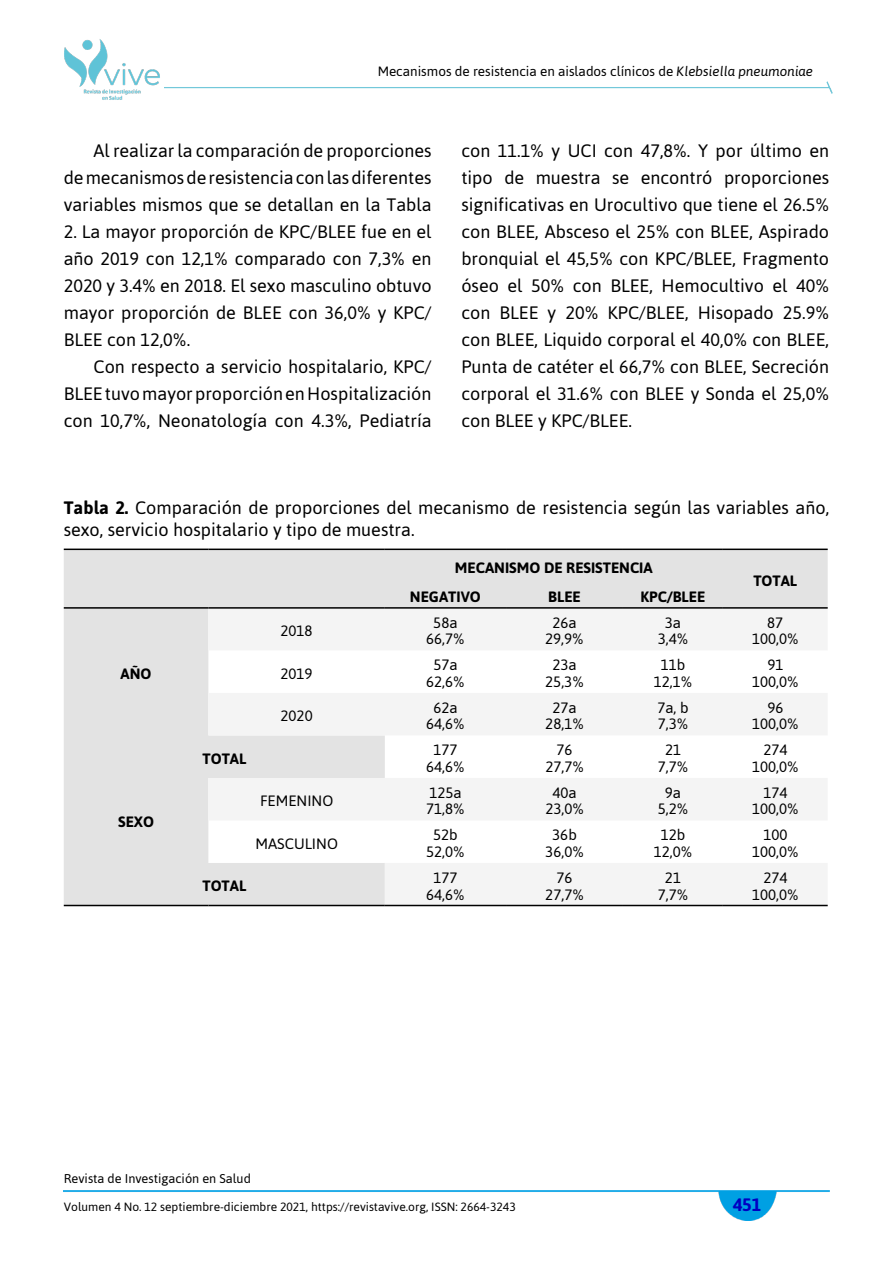
<style>
.page{position:relative;width:893px;height:1263px;background:#fff}
.page>*{position:absolute;margin:0;border:0;box-sizing:border-box;transform-origin:0 0}
.t1{font:18px/27px "Asap";color:#000;text-align:justify}
.t2{font:700 18px "Asap";color:#0000c2}
.t3{font:15px/16.5px "Asap";color:#000;text-align:center}
.t4{font:700 15px "Asap";color:#000}
.t5{font:13.5px "Asap";color:#000}
.t6{font:12.75px "Asap";color:#000}
.t7{font:12px "Asap";color:#000}
.s1{font-style:italic}
.s2{font-weight:700}
</style>
<div class="page">
<img style="left:165px;top:82px;width:667px;height:11px">
<img style="left:64px;top:39px;width:101px;height:61px">
<img style="left:64px;top:1190px;width:765px;height:30px">
<div style="left:64px;top:550px;width:764px;height:355px;background:#e3e3e3"></div>
<svg style="left:208px;top:609px;width:620px;height:296px;fill:#f4f4f4"></svg>
<hr style="left:64px;top:549px;width:144px;height:1px;background:#000">
<hr style="left:208px;top:549px;width:177px;height:1px;background:#000">
<hr style="left:385px;top:549px;width:121px;height:1px;background:#000">
<hr style="left:506px;top:549px;width:117px;height:1px;background:#000">
<hr style="left:623px;top:549px;width:100px;height:1px;background:#000">
<hr style="left:723px;top:549px;width:105px;height:1px;background:#000">
<hr style="left:723px;top:607px;width:105px;height:2px;background:#000">
<hr style="left:64px;top:607px;width:144px;height:2px;background:#000">
<hr style="left:208px;top:607px;width:177px;height:2px;background:#000">
<hr style="left:385px;top:607px;width:121px;height:2px;background:#000">
<hr style="left:506px;top:607px;width:117px;height:2px;background:#000">
<hr style="left:623px;top:607px;width:100px;height:2px;background:#000">
<hr style="left:64px;top:905px;width:144px;height:1px;background:#000">
<hr style="left:208px;top:905px;width:177px;height:1px;background:#000">
<hr style="left:385px;top:905px;width:121px;height:1px;background:#000">
<hr style="left:506px;top:905px;width:117px;height:1px;background:#000">
<hr style="left:623px;top:905px;width:100px;height:1px;background:#000">
<hr style="left:723px;top:905px;width:105px;height:1px;background:#000">
<p class="t5" style="left:378px;top:63px;width:437px">Mecanismos de resistencia en aislados clínicos de <span class="s1">Klebsiella pneumoniae</span></p>
<p class="t1" style="left:64px;top:137px;width:369px;text-indent:30px">Al realizar la comparación de proporciones de mecanismos de resistencia con las diferentes variables mismos que se detallan en la Tabla</p>
<p class="t1" style="left:64px;top:218px;width:369px">2. La mayor proporción de KPC/BLEE fue en el año 2019 con 12,1% comparado con 7,3% en 2020 y 3.4% en 2018. El sexo masculino obtuvo mayor proporción de BLEE con 36,0% y KPC/ BLEE con 12,0%.</p>
<p class="t1" style="left:64px;top:353px;width:369px;text-indent:30px">Con respecto a servicio hospitalario, KPC/ BLEE tuvo mayor proporción en Hospitalización con 10,7%, Neonatología con 4.3%, Pediatría</p>
<p class="t1" style="left:461px;top:137px;width:369px">con 11.1% y UCI con 47,8%. Y por último en tipo de muestra se encontró proporciones significativas en Urocultivo que tiene el 26.5% con BLEE, Absceso el 25% con BLEE, Aspirado bronquial el 45,5% con KPC/BLEE, Fragmento óseo el 50% con BLEE, Hemocultivo el 40% con BLEE y 20% KPC/BLEE, Hisopado 25.9% con BLEE, Liquido corporal el 40,0% con BLEE, Punta de catéter el 66,7% con BLEE, Secreción corporal el 31.6% con BLEE y Sonda el 25,0% con BLEE y KPC/BLEE.</p>
<p class="t1" style="left:64px;top:497px;width:767px;line-height:21.6px"><span class="s2">Tabla 2.</span> Comparación de proporciones del mecanismo de resistencia según las variables año, sexo, servicio hospitalario y tipo de muestra.</p>
<p class="t4" style="left:455px;top:559px;width:199px">MECANISMO DE RESISTENCIA</p>
<p class="t4" style="left:753px;top:572px;width:45px">TOTAL</p>
<p class="t4" style="left:410px;top:588px;width:72px">NEGATIVO</p>
<p class="t4" style="left:548px;top:588px;width:34px">BLEE</p>
<p class="t4" style="left:641px;top:588px;width:66px">KPC/BLEE</p>
<p class="t4" style="left:121px;top:665px;width:32px">AÑO</p>
<p class="t4" style="left:118px;top:813px;width:37px">SEXO</p>
<p class="t3" style="left:281px;top:622px;width:34px">2018</p>
<p class="t3" style="left:426px;top:614px;width:40px">58a<br>66,7%</p>
<p class="t3" style="left:545px;top:614px;width:40px">26a<br>29,9%</p>
<p class="t3" style="left:658px;top:614px;width:32px">3a<br>3,4%</p>
<p class="t3" style="left:752px;top:614px;width:48px">87<br>100,0%</p>
<p class="t3" style="left:281px;top:665px;width:34px">2019</p>
<p class="t3" style="left:426px;top:657px;width:40px">57a<br>62,6%</p>
<p class="t3" style="left:545px;top:657px;width:40px">23a<br>25,3%</p>
<p class="t3" style="left:654px;top:657px;width:40px">11b<br>12,1%</p>
<p class="t3" style="left:752px;top:657px;width:48px">91<br>100,0%</p>
<p class="t3" style="left:281px;top:707px;width:34px">2020</p>
<p class="t3" style="left:426px;top:699px;width:40px">62a<br>64,6%</p>
<p class="t3" style="left:545px;top:699px;width:40px">27a<br>28,1%</p>
<p class="t3" style="left:657px;top:699px;width:33px;text-align:left">7a, b<br>7,3%</p>
<p class="t3" style="left:752px;top:699px;width:48px">96<br>100,0%</p>
<p class="t4" style="left:202px;top:750px;width:45px">TOTAL</p>
<p class="t3" style="left:426px;top:742px;width:40px">177<br>64,6%</p>
<p class="t3" style="left:545px;top:742px;width:40px">76<br>27,7%</p>
<p class="t3" style="left:658px;top:742px;width:32px">21<br>7,7%</p>
<p class="t3" style="left:752px;top:742px;width:48px">274<br>100,0%</p>
<p class="t3" style="left:260px;top:792px;width:75px">FEMENINO</p>
<p class="t3" style="left:426px;top:784px;width:40px;text-align:left">125a<br>71,8%</p>
<p class="t3" style="left:545px;top:784px;width:40px">40a<br>23,0%</p>
<p class="t3" style="left:658px;top:784px;width:32px">9a<br>5,2%</p>
<p class="t3" style="left:752px;top:784px;width:48px">174<br>100,0%</p>
<p class="t3" style="left:255px;top:835px;width:84px">MASCULINO</p>
<p class="t3" style="left:426px;top:827px;width:40px">52b<br>52,0%</p>
<p class="t3" style="left:545px;top:827px;width:40px">36b<br>36,0%</p>
<p class="t3" style="left:654px;top:827px;width:40px">12b<br>12,0%</p>
<p class="t3" style="left:752px;top:827px;width:48px">100<br>100,0%</p>
<p class="t4" style="left:202px;top:877px;width:45px">TOTAL</p>
<p class="t3" style="left:426px;top:869px;width:40px">177<br>64,6%</p>
<p class="t3" style="left:545px;top:869px;width:40px">76<br>27,7%</p>
<p class="t3" style="left:658px;top:869px;width:32px">21<br>7,7%</p>
<p class="t3" style="left:752px;top:869px;width:48px">274<br>100,0%</p>
<p class="t6" style="left:64px;top:1171px;width:189px">Revista de Investigación en Salud</p>
<p class="t7" style="left:64px;top:1200px;width:453px">Volumen 4 No. 12 septiembre-diciembre 2021, https://revistavive.org, ISSN: 2664-3243</p>
<p class="t2" style="left:733px;top:1194px;width:30px">451</p>
</div>
